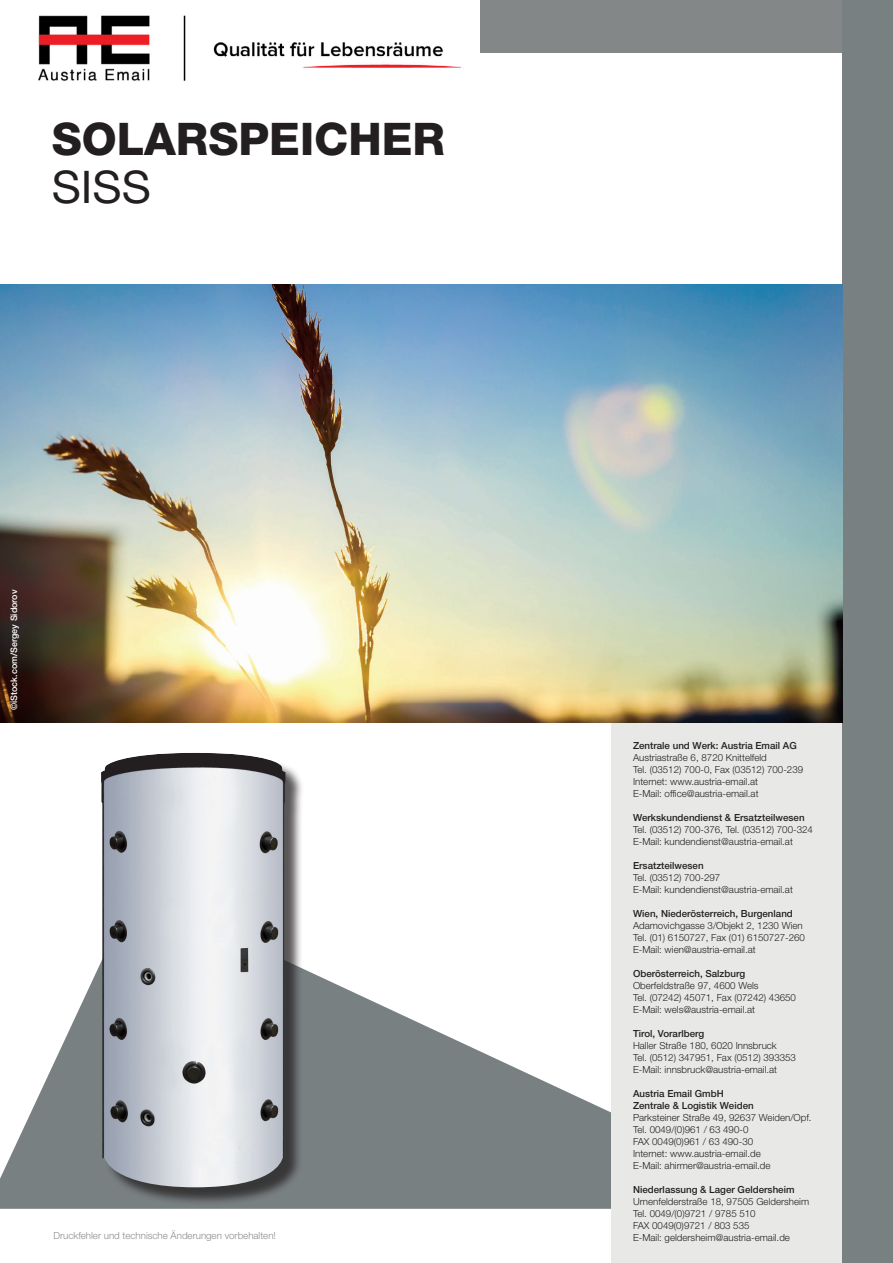
<style>
.page{position:relative;width:893px;height:1263px;background:#fff}
.page>*{position:absolute;margin:0;border:0;box-sizing:border-box;transform-origin:0 0}
.Kopfzeile_Kategorie{font:800 45px "Helvetica Neue LT Std";color:#231f20}
.Kopfzeile_Kategorie-2{font:45px "Helvetica Neue LT Std";color:#231f20}
.t1{font:300 9.75px/12px "Helvetica Neue LT Pro";color:#231f20}
.t2{font:500 9.75px/12px "Helvetica Neue LT Pro";color:#231f20}
.t3{font:300 9.75px "Helvetica Neue LT Std";color:#8a8c8f}
.t4{font:500 9px "Helvetica Neue LT Pro";color:#fff}
</style>
<div class="page">
<div style="left:0;top:0;width:893px;height:53px;background:#848787"></div>
<div style="left:0;top:0;width:480px;height:89px;background:#fff"></div>
<img style="left:38px;top:15px;width:424px;height:66px">
<svg style="left:0;top:890px;width:612px;height:319px"></svg>
<div style="left:612px;top:723px;width:281px;height:540px;background:#e8e9e7"></div>
<div style="left:842px;top:0;width:51px;height:1263px;background:#798082"></div>
<img style="left:0;top:284px;width:843px;height:439px">
<div style="left:104px;top:755px;width:200px;height:451px;background:#231f20;opacity:.75"></div>
<img style="left:101px;top:753px;width:184px;height:434px">
<p class="Kopfzeile_Kategorie" style="left:52px;top:112px;width:395px">SOLARSPEICHER</p>
<p class="Kopfzeile_Kategorie-2" style="left:52px;top:160px;width:101px">SISS</p>
<p class="t4" style="left:9px;top:710px;width:122px;rotate:-90deg">©iStock.com/Sergey Sidorov</p>
<p class="t3" style="left:53px;top:1230px;width:224px">Druckfehler und technische Änderungen vorbehalten!</p>
<p class="t2" style="left:633px;top:739px;width:165px">Zentrale und Werk: Austria Email AG</p>
<p class="t1" style="left:633px;top:751px;width:172px">Austriastraße 6, 8720 Knittelfeld<br>Tel. (03512) 700-0, Fax (03512) 700-239<br>Internet: www.austria-email.at<br>E-Mail: office@austria-email.at</p>
<p class="t2" style="left:633px;top:811px;width:173px">Werkskundendienst &amp; Ersatzteilwesen</p>
<p class="t1" style="left:633px;top:823px;width:181px">Tel. (03512) 700-376, Tel. (03512) 700-324<br>E-Mail: kundendienst@austria-email.at</p>
<p class="t2" style="left:633px;top:859px;width:72px">Ersatzteilwesen</p>
<p class="t1" style="left:633px;top:871px;width:161px">Tel. (03512) 700-297<br>E-Mail: kundendienst@austria-email.at</p>
<p class="t2" style="left:633px;top:907px;width:161px">Wien, Niederösterreich, Burgenland</p>
<p class="t1" style="left:633px;top:919px;width:174px">Adamovichgasse 3/Objekt 2, 1230 Wien<br>Tel. (01) 6150727, Fax (01) 6150727-260<br>E-Mail: wien@austria-email.at</p>
<p class="t2" style="left:633px;top:967px;width:114px">Oberösterreich, Salzburg</p>
<p class="t1" style="left:633px;top:979px;width:164px">Oberfeldstraße 97, 4600 Wels<br>Tel. (07242) 45071, Fax (07242) 43650<br>E-Mail: wels@austria-email.at</p>
<p class="t2" style="left:633px;top:1027px;width:73px">Tirol, Vorarlberg</p>
<p class="t1" style="left:633px;top:1039px;width:164px">Haller Straße 180, 6020 Innsbruck<br>Tel. (0512) 347951, Fax (0512) 393353<br>E-Mail: innsbruck@austria-email.at</p>
<p class="t2" style="left:633px;top:1087px;width:122px">Austria Email GmbH<br>Zentrale &amp; Logistik Weiden</p>
<p class="t1" style="left:633px;top:1111px;width:180px">Parksteiner Straße 49, 92637 Weiden/Opf.<br>Tel. 0049/(0)961 / 63 490-0<br>FAX 0049(0)961 / 63 490-30<br>Internet: www.austria-email.de<br>E-Mail: ahirmer@austria-email.de</p>
<p class="t2" style="left:633px;top:1183px;width:163px">Niederlassung &amp; Lager Geldersheim</p>
<p class="t1" style="left:633px;top:1195px;width:178px">Urnenfelderstraße 18, 97505 Geldersheim Tel. 0049/(0)9721 / 9785 510<br>FAX 0049(0)9721 / 803 535<br>E-Mail: geldersheim@austria-email.de</p>
</div>
